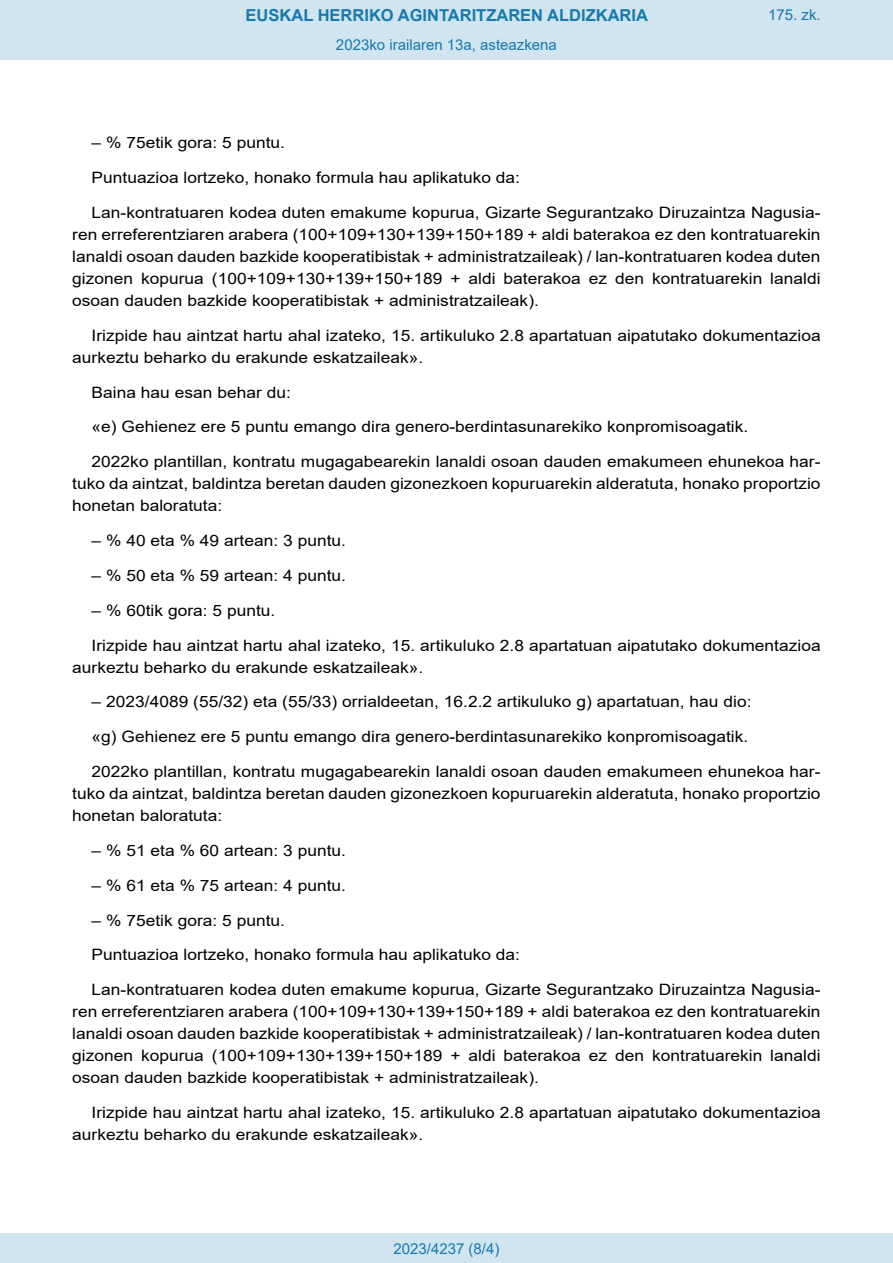
<style>
.page{position:relative;width:893px;height:1263px;background:#fff}
.page>*{position:absolute;margin:0;border:0;box-sizing:border-box;transform-origin:0 0}
.t1{font:700 16.5px "Arial";color:#1879ad}
.BOPVDetalle{font:15.6px/22px "Arial";color:#000;text-align:justify;scale:1.11 1}
.Paginacion_Centro{font:15px "Arial";color:#1879ad}
</style>
<div class="page">
<div style="left:0;top:0;width:893px;height:60px;background:#d0e5f0"></div>
<div style="left:0;top:1233px;width:893px;height:30px;background:#d0e5f0"></div>
<p class="t1" style="left:246px;top:3px;width:404px">EUSKAL HERRIKO AGINTARITZAREN ALDIZKARIA</p>
<p class="Paginacion_Centro" style="left:336px;top:35px;width:222px">2023ko irailaren 13a, asteazkena</p>
<p class="Paginacion_Centro" style="left:768px;top:5px;width:54px">175. zk.</p>
<p class="BOPVDetalle" style="left:92px;top:131px;width:176px">– % 75etik gora: 5 puntu.</p>
<p class="BOPVDetalle" style="left:92px;top:166px;width:387px">Puntuazioa lortzeko, honako formula hau aplikatuko da:</p>
<p class="BOPVDetalle" style="left:72px;top:201px;width:676px;text-indent:19px">Lan-kontratuaren kodea duten emakume kopurua, Gizarte Segurantzako Diruzaintza Nagusia&shy;ren erreferentziaren arabera (100+109+130+139+150+189 + aldi baterakoa ez den kontratuarekin lanaldi osoan dauden bazkide kooperatibistak + administratzaileak) / lan-kontratuaren kodea duten gizonen kopurua (100+109+130+139+150+189 + aldi baterakoa ez den kontratuarekin lanaldi osoan dauden bazkide kooperatibistak + administratzaileak).</p>
<p class="BOPVDetalle" style="left:72px;top:324px;width:676px;text-indent:19px">Irizpide hau aintzat hartu ahal izateko, 15. artikuluko 2.8 apartatuan aipatutako dokumentazioa aurkeztu beharko du erakunde eskatzaileak».</p>
<p class="BOPVDetalle" style="left:92px;top:381px;width:181px">Baina hau esan behar du:</p>
<p class="BOPVDetalle" style="left:92px;top:416px;width:593px">«e) Gehienez ere 5 puntu emango dira genero-berdintasunarekiko konpromisoagatik.</p>
<p class="BOPVDetalle" style="left:72px;top:451px;width:676px;text-indent:19px">2022ko plantillan, kontratu mugagabearekin lanaldi osoan dauden emakumeen ehunekoa har&shy;tuko da aintzat, baldintza beretan dauden gizonezkoen kopuruarekin alderatuta, honako proportzio honetan baloratuta:</p>
<p class="BOPVDetalle" style="left:92px;top:529px;width:231px">– % 40 eta % 49 artean: 3 puntu.</p>
<p class="BOPVDetalle" style="left:92px;top:564px;width:231px">– % 50 eta % 59 artean: 4 puntu.</p>
<p class="BOPVDetalle" style="left:92px;top:599px;width:167px">– % 60tik gora: 5 puntu.</p>
<p class="BOPVDetalle" style="left:72px;top:634px;width:676px;text-indent:19px">Irizpide hau aintzat hartu ahal izateko, 15. artikuluko 2.8 apartatuan aipatutako dokumentazioa aurkeztu beharko du erakunde eskatzaileak».</p>
<p class="BOPVDetalle" style="left:92px;top:691px;width:596px">– 2023/4089 (55/32) eta (55/33) orrialdeetan, 16.2.2 artikuluko g) apartatuan, hau dio:</p>
<p class="BOPVDetalle" style="left:92px;top:726px;width:593px">«g) Gehienez ere 5 puntu emango dira genero-berdintasunarekiko konpromisoagatik.</p>
<p class="BOPVDetalle" style="left:72px;top:760px;width:676px;text-indent:19px">2022ko plantillan, kontratu mugagabearekin lanaldi osoan dauden emakumeen ehunekoa har&shy;tuko da aintzat, baldintza beretan dauden gizonezkoen kopuruarekin alderatuta, honako proportzio honetan baloratuta:</p>
<p class="BOPVDetalle" style="left:92px;top:839px;width:231px">– % 51 eta % 60 artean: 3 puntu.</p>
<p class="BOPVDetalle" style="left:92px;top:874px;width:231px">– % 61 eta % 75 artean: 4 puntu.</p>
<p class="BOPVDetalle" style="left:92px;top:909px;width:176px">– % 75etik gora: 5 puntu.</p>
<p class="BOPVDetalle" style="left:92px;top:944px;width:387px">Puntuazioa lortzeko, honako formula hau aplikatuko da:</p>
<p class="BOPVDetalle" style="left:72px;top:978px;width:676px;text-indent:19px">Lan-kontratuaren kodea duten emakume kopurua, Gizarte Segurantzako Diruzaintza Nagusia&shy;ren erreferentziaren arabera (100+109+130+139+150+189 + aldi baterakoa ez den kontratuarekin lanaldi osoan dauden bazkide kooperatibistak + administratzaileak) / lan-kontratuaren kodea duten gizonen kopurua (100+109+130+139+150+189 + aldi baterakoa ez den kontratuarekin lanaldi osoan dauden bazkide kooperatibistak + administratzaileak).</p>
<p class="BOPVDetalle" style="left:72px;top:1101px;width:676px;text-indent:19px">Irizpide hau aintzat hartu ahal izateko, 15. artikuluko 2.8 apartatuan aipatutako dokumentazioa aurkeztu beharko du erakunde eskatzaileak».</p>
<p class="Paginacion_Centro" style="left:393px;top:1238px;width:107px">2023/4237 (8/4)</p>
</div>
